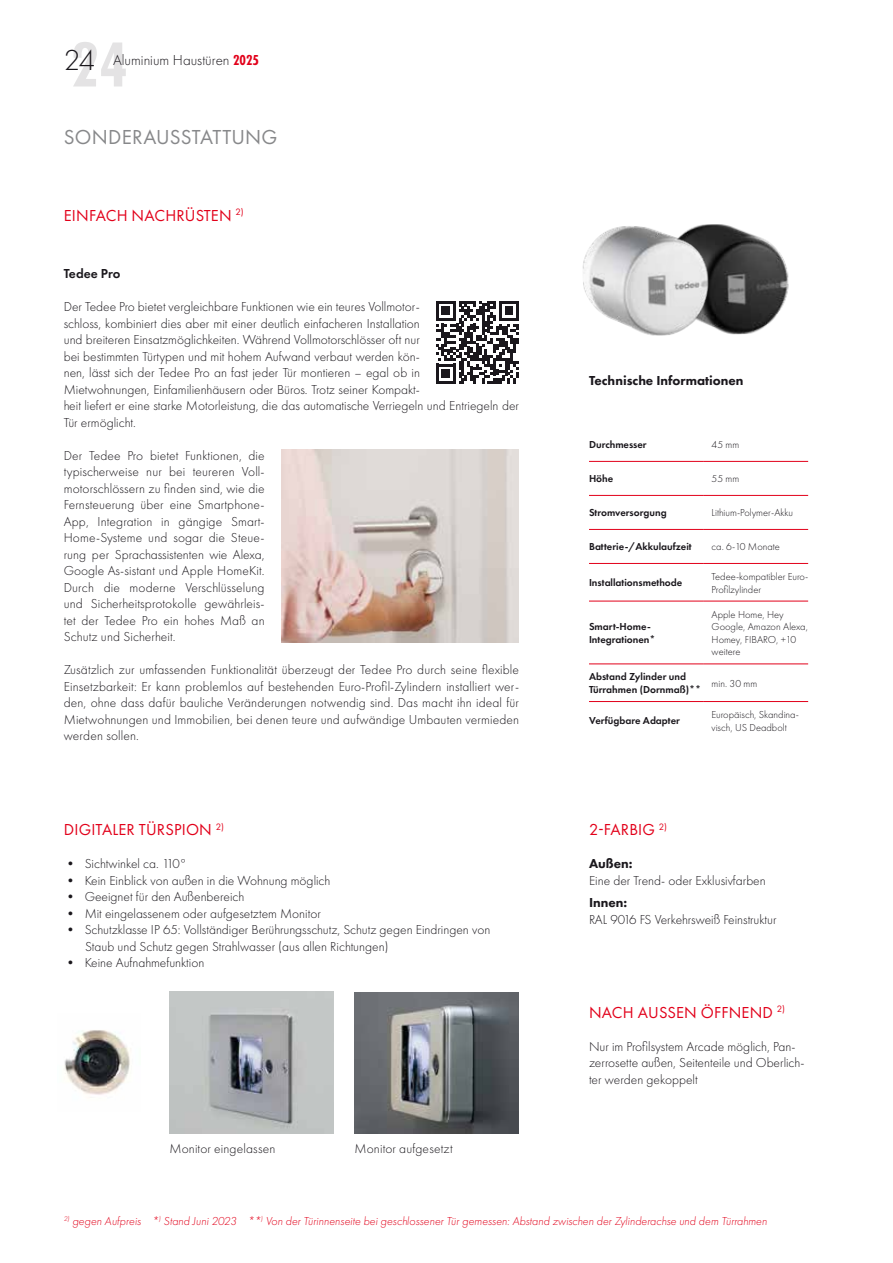
<style>
.page{position:relative;width:893px;height:1263px;background:#fff}
.page>*{position:absolute;margin:0;border:0;box-sizing:border-box;transform-origin:0 0}
.t1{font:21px "Futura PT";letter-spacing:.01em;color:#87888a}
.t2{font:16.5px "Futura PT";letter-spacing:.01em;color:#e2001a}
.t3{font:300 15px "Futura PT";color:#1a171c}
.t4{font:300 13.5px/16.5px "Futura PT";color:#1a171c}
.t5{font:800 13.5px "Futura PT";color:#1a171c}
.t6{font:600 13.5px "Futura PT";color:#1a171c}
.t7{font:italic 300 12px "Futura PT";color:#e2001a}
.t8{font:300 10.5px/12.6px "Futura PT";color:#1a171c}
.t9{font:600 10.5px/12.6px "Futura PT";color:#1a171c}
.s1{font-family:"Futura PT Cond";font-weight:700;font-size:66px}
.s2{font-size:30px}
.s3{font-family:"Futura PT Cond";font-weight:700;color:#e2001a}
</style>
<div class="page">
<img style="left:282px;top:449px;width:237px;height:193px">
<img style="left:726px;top:225px;width:63px;height:110px">
<img style="left:582px;top:224px;width:144px;height:112px">
<hr style="left:589px;top:461px;width:114px;height:1px;background:#e2001a">
<hr style="left:589px;top:495px;width:114px;height:1px;background:#e2001a">
<hr style="left:589px;top:529px;width:114px;height:1px;background:#e2001a">
<hr style="left:589px;top:563px;width:114px;height:1px;background:#e2001a">
<hr style="left:589px;top:601px;width:114px;height:1px;background:#e2001a">
<hr style="left:589px;top:664px;width:114px;height:1px;background:#e2001a">
<hr style="left:703px;top:461px;width:105px;height:1px;background:#e2001a">
<hr style="left:703px;top:495px;width:105px;height:1px;background:#e2001a">
<hr style="left:703px;top:529px;width:105px;height:1px;background:#e2001a">
<hr style="left:703px;top:563px;width:105px;height:1px;background:#e2001a">
<hr style="left:703px;top:601px;width:105px;height:1px;background:#e2001a">
<hr style="left:703px;top:664px;width:105px;height:1px;background:#e2001a">
<hr style="left:589px;top:701px;width:114px;height:1px;background:#e2001a">
<hr style="left:703px;top:701px;width:105px;height:1px;background:#e2001a">
<svg style="left:436px;top:301px;width:83px;height:83px"></svg>
<img style="left:64px;top:1030px;width:66px;height:65px">
<img style="left:170px;top:992px;width:164px;height:142px">
<img style="left:355px;top:992px;width:164px;height:142px">
<p class="t3" style="left:64px;top:52px;width:197px"><span class="s1">24</span><span class="s2">24</span> Aluminium Haustüren <span class="s3">2025</span></p>
<h1 class="t1" style="left:64px;top:124px;width:215px">SONDERAUSSTATTUNG</h1>
<p class="t2" style="left:64px;top:206px;width:181px">EINFACH NACHRÜSTEN <sup>2)</sup></p>
<p class="t6" style="left:64px;top:265px;width:58px">Tedee Pro</p>
<p class="t4" style="left:64px;top:299px;width:457px">Der Tedee Pro bietet vergleichbare Funktionen wie ein teures Vollmotor-<br>schloss, kombiniert dies aber mit einer deutlich einfacheren Installation<br>und breiteren Einsatzmöglichkeiten. Während Vollmotorschlösser oft nur<br>bei bestimmten Türtypen und mit hohem Aufwand verbaut werden kön-<br>nen, lässt sich der Tedee Pro an fast jeder Tür montieren – egal ob in<br>Mietwohnungen, Einfamilienhäusern oder Büros. Trotz seiner Kompakt-<br>heit liefert er eine starke Motorleistung, die das automatische Verriegeln und Entriegeln der Tür ermöglicht.</p>
<p class="t4" style="left:64px;top:447px;width:202px;text-align:justify">Der Tedee Pro bietet Funktionen, die typischerweise nur bei teureren Voll&shy;motorschlössern zu finden sind, wie die Fernsteuerung über eine Smartphone-App, Integration in gängige Smart-Home-Systeme und sogar die Steue&shy;rung per Sprachassistenten wie Alexa, Google As-sistant und Apple HomeKit.<br>Durch die moderne Verschlüsselung und Sicherheitsprotokolle gewährleis&shy;tet der Tedee Pro ein hohes Maß an Schutz und Sicherheit.</p>
<p class="t4" style="left:64px;top:661px;width:457px;text-align:justify">Zusätzlich zur umfassenden Funktionalität überzeugt der Tedee Pro durch seine flexible Einsetzbarkeit: Er kann problemlos auf bestehenden Euro-Profil-Zylindern installiert wer&shy;den, ohne dass dafür bauliche Veränderungen notwendig sind. Das macht ihn ideal für Mietwohnungen und Immobilien, bei denen teure und aufwändige Umbauten vermieden werden sollen.</p>
<p class="t2" style="left:64px;top:820px;width:162px">DIGITALER TÜRSPION <sup>2)</sup></p>
<p class="t4" style="left:64px;top:855px;width:124px">• Sichtwinkel ca. 110°</p>
<p class="t4" style="left:64px;top:872px;width:268px">• Kein Einblick von außen in die Wohnung möglich</p>
<p class="t4" style="left:64px;top:888px;width:182px">• Geeignet für den Außenbereich</p>
<p class="t4" style="left:64px;top:905px;width:259px">• Mit eingelassenem oder aufgesetztem Monitor</p>
<p class="t4" style="left:85px;top:921px;width:407px;text-indent:-21px">• Schutzklasse IP 65: Vollständiger Berührungsschutz, Schutz gegen Eindringen von<br>Staub und Schutz gegen Strahlwasser (aus allen Richtungen)</p>
<p class="t4" style="left:64px;top:954px;width:142px">• Keine Aufnahmefunktion</p>
<p class="t4" style="left:170px;top:1140px;width:108px">Monitor eingelassen</p>
<p class="t4" style="left:355px;top:1140px;width:100px">Monitor aufgesetzt</p>
<p class="t5" style="left:589px;top:372px;width:156px">Technische Informationen</p>
<p class="t9" style="left:589px;top:438px;width:59px">Durchmesser</p>
<p class="t8" style="left:712px;top:439px;width:29px">45 mm</p>
<p class="t9" style="left:589px;top:472px;width:26px">Höhe</p>
<p class="t8" style="left:712px;top:473px;width:29px">55 mm</p>
<p class="t9" style="left:589px;top:506px;width:79px">Stromversorgung</p>
<p class="t8" style="left:712px;top:507px;width:83px">Lithium-Polymer-Akku</p>
<p class="t9" style="left:589px;top:540px;width:104px">Batterie-/Akkulaufzeit</p>
<p class="t8" style="left:712px;top:541px;width:70px">ca. 6-10 Monate</p>
<p class="t9" style="left:589px;top:576px;width:95px">Installationsmethode</p>
<p class="t8" style="left:712px;top:570px;width:98px">Tedee-kompatibler Euro-<br>Profilzylinder</p>
<p class="t9" style="left:589px;top:620px;width:68px">Smart-Home-<br>Integrationen*</p>
<p class="t8" style="left:712px;top:608px;width:98px">Apple Home, Hey<br>Google, Amazon Alexa,<br>Homey, FIBARO, +10 weitere</p>
<p class="t9" style="left:589px;top:670px;width:113px">Abstand Zylinder und<br>Türrahmen (Dornmaß)**</p>
<p class="t8" style="left:712px;top:677px;width:47px">min. 30 mm</p>
<p class="t9" style="left:589px;top:714px;width:93px">Verfügbare Adapter</p>
<p class="t8" style="left:712px;top:708px;width:89px">Europäisch, Skandina&shy;visch, US Deadbolt</p>
<p class="t2" style="left:589px;top:820px;width:80px">2-FARBIG <sup>2)</sup></p>
<p class="t5" style="left:589px;top:855px;width:45px">Außen:</p>
<p class="t4" style="left:589px;top:872px;width:178px">Eine der Trend- oder Exklusivfarben</p>
<p class="t5" style="left:589px;top:894px;width:40px">Innen:</p>
<p class="t4" style="left:589px;top:911px;width:189px">RAL 9016 FS Verkehrsweiß Feinstruktur</p>
<p class="t2" style="left:589px;top:1002px;width:197px">NACH AUSSEN ÖFFNEND <sup>2)</sup></p>
<p class="t4" style="left:589px;top:1038px;width:217px">Nur im Profilsystem Arcade möglich, Pan&shy;zerrosette außen, Seitenteile und Oberlich&shy;ter werden gekoppelt</p>
<p class="t7" style="left:64px;top:1214px;width:705px"><sup>2)</sup> gegen Aufpreis *<sup>)</sup> Stand Juni 2023 **<sup>)</sup> Von der Türinnenseite bei geschlossener Tür gemessen: Abstand zwischen der Zylinderachse und dem Türrahmen</p>
</div>
